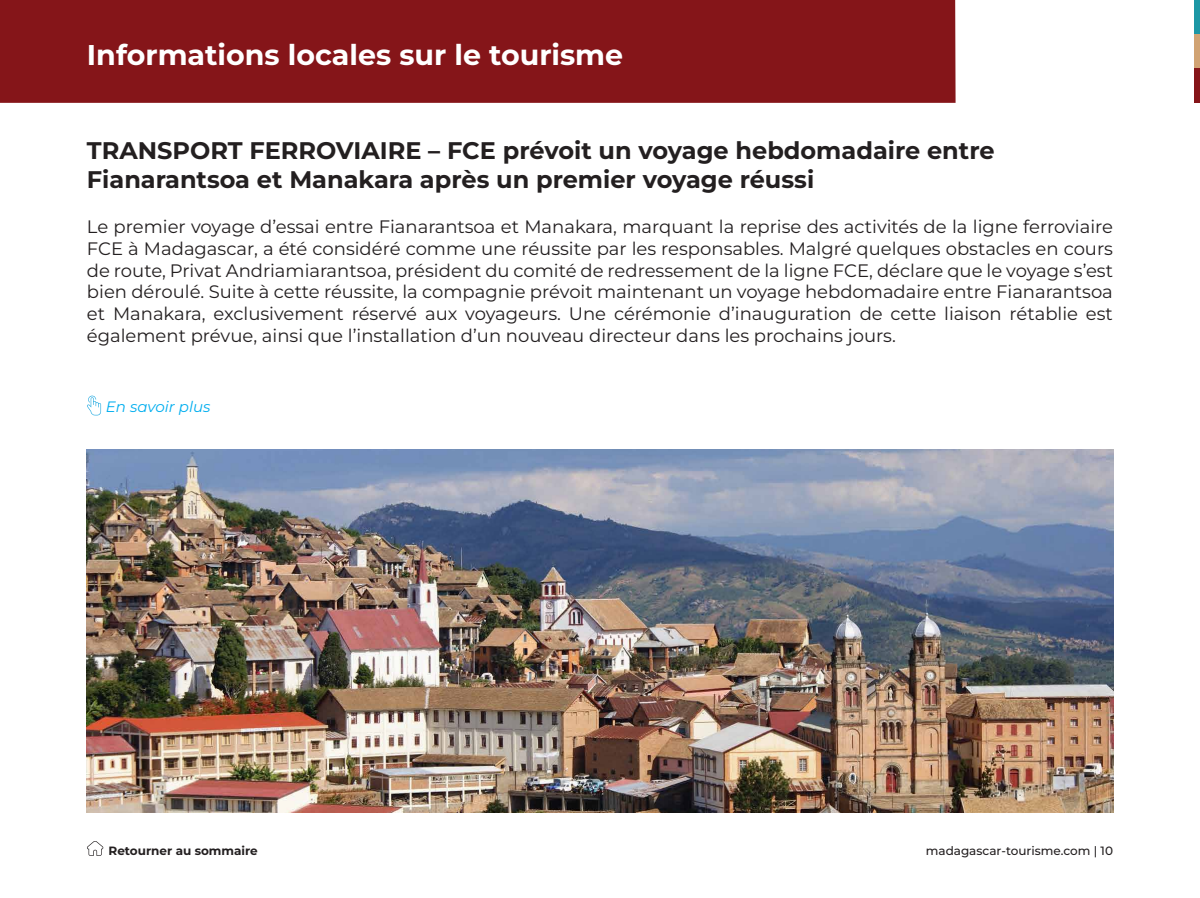
<style>
.page{position:relative;width:1200px;height:898px;background:#fff}
.page>*{position:absolute;margin:0;border:0;box-sizing:border-box;transform-origin:0 0}
.Theme{font:700 28.5px "Montserrat";color:#fff}
.TITRE{font:700 24px/28.8px "Montserrat";color:#231f20}
.texte{font:18px/21.6px "Montserrat";color:#231f20;text-align:justify}
.en_savoir_plu{font:italic 15px "Montserrat";color:#00aeef}
.t1{font:500 12px "Montserrat";color:#231f20}
.Retourner{font:700 12px "Montserrat";color:#231f20}
</style>
<div class="page">
<div style="left:1194px;top:0;width:5px;height:34px;background:#1d97a5"></div>
<div style="left:1194px;top:34px;width:5px;height:35px;background:#d1a373"></div>
<div style="left:1194px;top:69px;width:5px;height:34px;background:#851519"></div>
<div style="left:0;top:0;width:955px;height:103px;background:#851519"></div>
<svg style="left:87px;top:395px;width:14px;height:20px"></svg>
<svg style="left:87px;top:841px;width:16px;height:14px"></svg>
<img style="left:87px;top:449px;width:1025px;height:363px">
<p class="Theme" style="left:87px;top:36px;width:537px">Informations locales sur le tourisme</p>
<p class="TITRE" style="left:87px;top:136px;width:908px">TRANSPORT FERROVIAIRE – FCE prévoit un voyage hebdomadaire entre<br>Fianarantsoa et Manakara après un premier voyage réussi</p>
<p class="texte" style="left:87px;top:216px;width:1027px">Le premier voyage d’essai entre Fianarantsoa et Manakara, marquant la reprise des activités de la ligne ferroviaire FCE à Madagascar, a été considéré comme une réussite par les responsables. Malgré quelques obstacles en cours de route, Privat Andriamiarantsoa, président du comité de redressement de la ligne FCE, déclare que le voyage s’est bien déroulé. Suite à cette réussite, la compagnie prévoit maintenant un voyage hebdomadaire entre Fianarantsoa et Manakara, exclusivement réservé aux voyageurs. Une cérémonie d’inauguration de cette liaison rétablie est également prévue, ainsi que l’installation d’un nouveau directeur dans les prochains jours.</p>
<p class="en_savoir_plu" style="left:106px;top:396px;width:106px">En savoir plus</p>
<p class="Retourner" style="left:108px;top:842px;width:151px">Retourner au sommaire</p>
<p class="t1" style="left:925px;top:842px;width:189px">madagascar-tourisme.com | 10</p>
</div>
